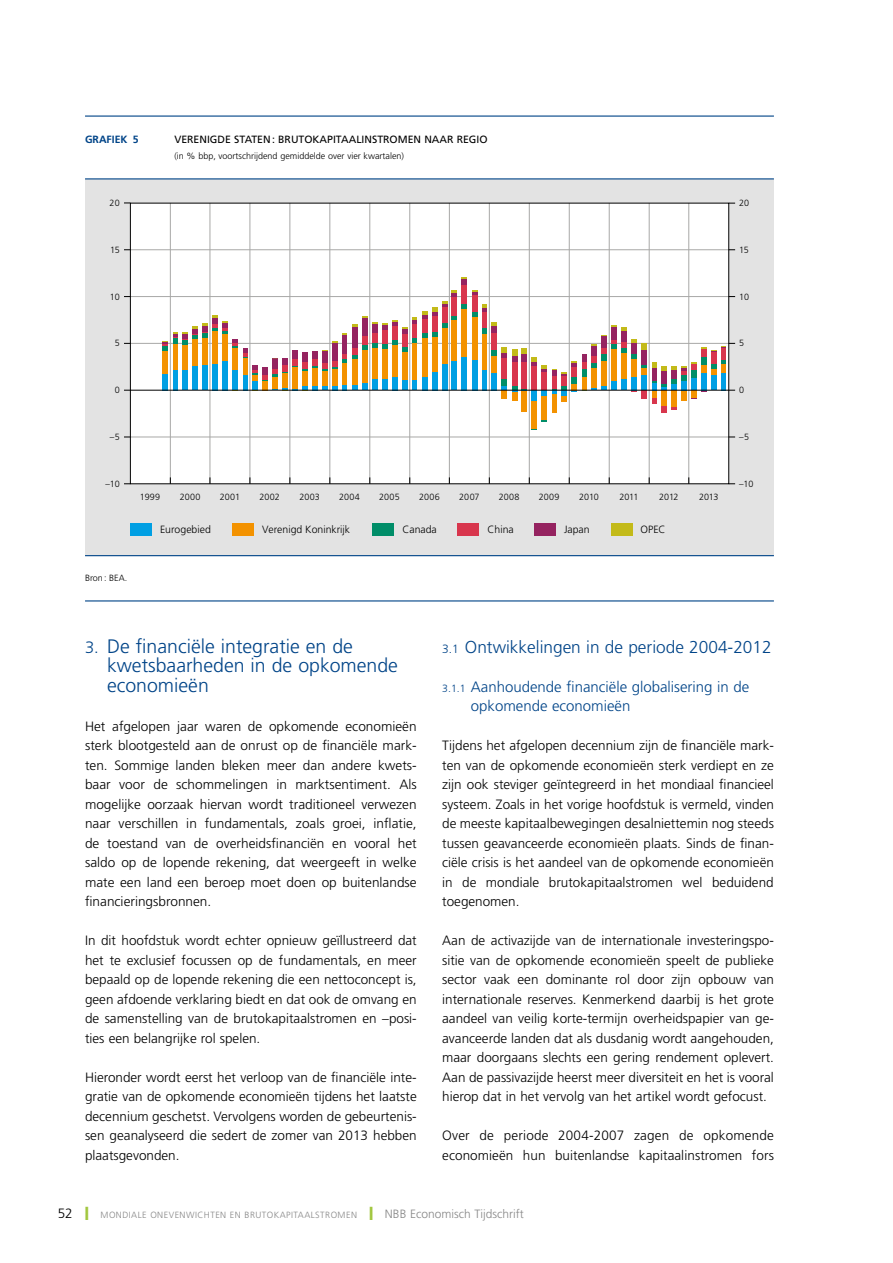
<style>
.page{position:relative;width:893px;height:1263px;background:#fff}
.page>*{position:absolute;margin:0;border:0;box-sizing:border-box;transform-origin:0 0}
.t1{font:300 19.5px/19.5px "Frutiger LT";color:#048}
.t2{font:300 17.25px "Frutiger LT";color:#048}
.t3{font:300 15px/19.5px "Frutiger LT";color:#048}
.t4{font:300 13.5px/19.5px "Frutiger LT";color:#000;text-align:justify}
.t5{font:300 12px "Frutiger LT";color:#878787}
.t6{font:300 10.5px "Frutiger LT";color:#000}
.t7{font:10.5px "Frutiger LT";color:#000}
.t8{font:700 10.5px "Frutiger LT";color:#048}
.t9{font:300 9px "Frutiger LT";color:#000}
.t10{font:300 9px "Frutiger LT";letter-spacing:.05em;color:#878787}
.s1{font-size:16.5px}
.s2{font-size:12px}
.s3{font-size:10.5px}
.s4{font-size:13.5px;color:#000}
.s5{color:#a2c740}
.s6{font-size:9px}
</style>
<div class="page">
<div style="left:85px;top:179px;width:689px;height:377px;background:#e3e3e3"></div>
<hr style="left:85px;top:116px;width:689px;height:1px;background:#048">
<hr style="left:85px;top:178px;width:689px;height:1px;background:#048">
<hr style="left:85px;top:555px;width:689px;height:1px;background:#048">
<hr style="left:85px;top:600px;width:689px;height:1px;background:#048">
<div style="left:130px;top:203px;width:599px;height:281px;background:#fff"></div>
<hr style="left:130px;top:437px;width:599px;height:1px;background:#a8a8a7">
<hr style="left:130px;top:343px;width:599px;height:1px;background:#a8a8a7">
<hr style="left:130px;top:296px;width:599px;height:1px;background:#a8a8a7">
<hr style="left:130px;top:249px;width:599px;height:1px;background:#a8a8a7">
<hr style="left:170px;top:203px;width:1px;height:281px;background:#a8a8a7">
<hr style="left:210px;top:203px;width:1px;height:281px;background:#a8a8a7">
<hr style="left:250px;top:203px;width:1px;height:281px;background:#a8a8a7">
<hr style="left:289px;top:203px;width:1px;height:281px;background:#a8a8a7">
<hr style="left:329px;top:203px;width:1px;height:281px;background:#a8a8a7">
<hr style="left:369px;top:203px;width:1px;height:281px;background:#a8a8a7">
<hr style="left:409px;top:203px;width:1px;height:281px;background:#a8a8a7">
<hr style="left:449px;top:203px;width:1px;height:281px;background:#a8a8a7">
<hr style="left:489px;top:203px;width:1px;height:281px;background:#a8a8a7">
<hr style="left:529px;top:203px;width:1px;height:281px;background:#a8a8a7">
<hr style="left:569px;top:203px;width:1px;height:281px;background:#a8a8a7">
<hr style="left:609px;top:203px;width:1px;height:281px;background:#a8a8a7">
<hr style="left:649px;top:203px;width:1px;height:281px;background:#a8a8a7">
<hr style="left:688px;top:203px;width:1px;height:281px;background:#a8a8a7">
<div style="left:163px;top:374px;width:5px;height:16px;background:#009fe3"></div>
<div style="left:163px;top:351px;width:5px;height:23px;background:#f39200"></div>
<div style="left:173px;top:370px;width:5px;height:20px;background:#009fe3"></div>
<div style="left:173px;top:344px;width:5px;height:26px;background:#f39200"></div>
<div style="left:183px;top:370px;width:5px;height:20px;background:#009fe3"></div>
<div style="left:183px;top:345px;width:5px;height:25px;background:#f39200"></div>
<div style="left:193px;top:366px;width:5px;height:24px;background:#009fe3"></div>
<div style="left:193px;top:339px;width:5px;height:27px;background:#f39200"></div>
<div style="left:203px;top:365px;width:5px;height:25px;background:#009fe3"></div>
<div style="left:203px;top:338px;width:5px;height:27px;background:#f39200"></div>
<div style="left:212px;top:364px;width:5px;height:26px;background:#009fe3"></div>
<div style="left:212px;top:331px;width:5px;height:33px;background:#f39200"></div>
<svg style="left:163px;top:315px;width:54px;height:36px"></svg>
<div style="left:522px;top:391px;width:5px;height:20px;background:#f39200"></div>
<div style="left:532px;top:401px;width:5px;height:27px;background:#f39200"></div>
<div style="left:542px;top:395px;width:5px;height:24px;background:#f39200"></div>
<div style="left:552px;top:394px;width:5px;height:18px;background:#f39200"></div>
<svg style="left:223px;top:277px;width:363px;height:125px"></svg>
<svg style="left:592px;top:325px;width:84px;height:87px"></svg>
<div style="left:682px;top:390px;width:5px;height:11px;background:#f39200"></div>
<div style="left:682px;top:381px;width:5px;height:9px;background:#009fe3"></div>
<div style="left:691px;top:378px;width:5px;height:12px;background:#009fe3"></div>
<svg style="left:682px;top:362px;width:14px;height:19px"></svg>
<svg style="left:691px;top:391px;width:15px;height:7px"></svg>
<div style="left:701px;top:373px;width:5px;height:17px;background:#009fe3"></div>
<div style="left:701px;top:365px;width:5px;height:8px;background:#f39200"></div>
<div style="left:701px;top:357px;width:5px;height:8px;background:#008d68"></div>
<div style="left:701px;top:349px;width:5px;height:8px;background:#d8364d"></div>
<div style="left:711px;top:375px;width:5px;height:15px;background:#009fe3"></div>
<div style="left:711px;top:352px;width:5px;height:12px;background:#d8364d"></div>
<div style="left:721px;top:372px;width:5px;height:18px;background:#009fe3"></div>
<svg style="left:711px;top:360px;width:15px;height:15px"></svg>
<div style="left:721px;top:348px;width:5px;height:12px;background:#d8364d"></div>
<svg style="left:701px;top:343px;width:34px;height:9px"></svg>
<hr style="left:130px;top:390px;width:599px;height:1px;background:#000">
<div style="left:534px;top:523px;width:22px;height:13px;background:#952360"></div>
<div style="left:130px;top:523px;width:22px;height:13px;background:#009fe3"></div>
<div style="left:232px;top:523px;width:22px;height:13px;background:#f39200"></div>
<div style="left:373px;top:523px;width:21px;height:13px;background:#008d68"></div>
<div style="left:458px;top:523px;width:21px;height:13px;background:#d8364d"></div>
<div style="left:611px;top:523px;width:21px;height:13px;background:#c3ba19"></div>
<p class="t8" style="left:85px;top:133px;width:55px">GRAFIEK 5</p>
<p class="t7" style="left:174px;top:133px;width:315px">VERENIGDE STATEN: BRUTOKAPITAALINSTROMEN NAAR REGIO</p>
<p class="t9" style="left:174px;top:151px;width:231px">(in % bbp, voortschrijdend gemiddelde over vier kwartalen)</p>
<p class="t9" style="left:110px;top:198px;width:12px">20</p>
<p class="t9" style="left:110px;top:245px;width:11px">15</p>
<p class="t9" style="left:110px;top:291px;width:11px">10</p>
<p class="t9" style="left:115px;top:338px;width:7px">5</p>
<p class="t9" style="left:115px;top:385px;width:7px">0</p>
<p class="t9" style="left:110px;top:431px;width:11px">–5</p>
<p class="t9" style="left:106px;top:478px;width:16px">–10</p>
<p class="t9" style="left:140px;top:492px;width:22px">1999</p>
<p class="t9" style="left:180px;top:492px;width:22px">2000</p>
<p class="t9" style="left:220px;top:492px;width:22px">2001</p>
<p class="t9" style="left:259px;top:492px;width:22px">2002</p>
<p class="t9" style="left:299px;top:492px;width:22px">2003</p>
<p class="t9" style="left:339px;top:492px;width:22px">2004</p>
<p class="t9" style="left:379px;top:492px;width:22px">2005</p>
<p class="t9" style="left:419px;top:492px;width:22px">2006</p>
<p class="t9" style="left:459px;top:492px;width:22px">2007</p>
<p class="t9" style="left:499px;top:492px;width:22px">2008</p>
<p class="t9" style="left:539px;top:492px;width:22px">2009</p>
<p class="t9" style="left:579px;top:492px;width:21px">2010</p>
<p class="t9" style="left:619px;top:492px;width:21px">2011</p>
<p class="t9" style="left:659px;top:492px;width:21px">2012</p>
<p class="t9" style="left:699px;top:492px;width:21px">2013</p>
<p class="t6" style="left:160px;top:524px;width:52px">Eurogebied</p>
<p class="t6" style="left:262px;top:524px;width:90px">Verenigd Koninkrijk</p>
<p class="t6" style="left:402px;top:524px;width:36px">Canada</p>
<p class="t6" style="left:487px;top:524px;width:28px">China</p>
<p class="t6" style="left:564px;top:524px;width:27px">Japan</p>
<p class="t6" style="left:641px;top:524px;width:27px">OPEC</p>
<p class="t9" style="left:85px;top:573px;width:44px">Bron: BEA.</p>
<p class="t9" style="left:739px;top:198px;width:12px">20</p>
<p class="t9" style="left:739px;top:245px;width:11px">15</p>
<p class="t9" style="left:739px;top:291px;width:11px">10</p>
<p class="t9" style="left:739px;top:338px;width:7px">5</p>
<p class="t9" style="left:739px;top:385px;width:7px">0</p>
<p class="t9" style="left:739px;top:431px;width:11px">–5</p>
<p class="t9" style="left:739px;top:478px;width:16px">–10</p>
<h1 class="t1" style="left:107px;top:636px;width:292px;text-indent:-22px"><span class="s1">3.</span> De financiële integratie en de kwetsbaarheden in de opkomende economieën</h1>
<p class="t4" style="left:85px;top:716px;width:333px">Het afgelopen jaar waren de opkomende economieën sterk blootgesteld aan de onrust op de financiële mark&shy;ten. Sommige landen bleken meer dan andere kwets&shy;baar voor de schommelingen in marktsentiment. Als mogelijke oorzaak hiervan wordt traditioneel verwezen naar verschillen in fundamentals, zoals groei, inflatie, de toestand van de overheidsfinanciën en vooral het saldo op de lopende rekening, dat weergeeft in welke mate een land een beroep moet doen op buitenlandse financieringsbronnen.</p>
<p class="t4" style="left:85px;top:931px;width:333px">In dit hoofdstuk wordt echter opnieuw geïllustreerd dat het te exclusief focussen op de fundamentals, en meer bepaald op de lopende rekening die een nettoconcept is, geen afdoende verklaring biedt en dat ook de omvang en de samenstelling van de brutokapitaalstromen en –posi&shy;ties een belangrijke rol spelen.</p>
<p class="t4" style="left:85px;top:1067px;width:333px">H ieronder wordt eerst het verloop van de financiële inte&shy;gratie van de opkomende economieën tijdens het laatste decennium geschetst. Vervolgens worden de gebeurtenis&shy;sen geanalyseerd die sedert de zomer van 2013 hebben plaatsgevonden.</p>
<p class="t2" style="left:442px;top:637px;width:331px"><span class="s2">3.1</span> Ontwikkelingen in de periode 2004-2012</p>
<p class="t3" style="left:471px;top:677px;width:280px;text-indent:-29px"><span class="s3">3.1.1</span> Aanhoudende financiële globalisering in de opkomende economieën</p>
<p class="t4" style="left:442px;top:736px;width:333px">Tijdens het afgelopen decennium zijn de financiële mark&shy;ten van de opkomende economieën sterk verdiept en ze zijn ook steviger geïntegreerd in het mondiaal financieel systeem. Zoals in het vorige hoofdstuk is vermeld, vinden de meeste kapitaalbewegingen desalniettemin nog steeds tussen geavanceerde economieën plaats. Sinds de finan&shy;ciële crisis is het aandeel van de opkomende economieën in de mondiale brutokapitaalstromen wel beduidend toegenomen.</p>
<p class="t4" style="left:442px;top:931px;width:333px">Aan de activazijde van de internationale investeringspo&shy;sitie van de opkomende economieën speelt de publieke sector vaak een dominante rol door zijn opbouw van internationale reserves. Kenmerkend daarbij is het grote aandeel van veilig korte-termijn overheidspapier van ge&shy;avanceerde landen dat als dusdanig wordt aangehouden, maar doorgaans slechts een gering rendement oplevert.<br>Aan de passivazijde heerst meer diversiteit en het is vooral hierop dat in het vervolg van het artikel wordt gefocust.</p>
<p class="t4" style="left:442px;top:1126px;width:333px">Over de periode 2004-2007 zagen de opkomende economieën hun buitenlandse kapitaalinstromen fors</p>
<p class="t10" style="left:58px;top:1210px;width:65px"><span class="s4">52</span> <span class="s5">❙</span> Mondiale</p>
<p class="t10" style="left:150px;top:1210px;width:14px">oneven</p>
<p class="t10" style="left:186px;top:1210px;width:31px">wichten</p>
<p class="t10" style="left:230px;top:1210px;width:67px">en brutokapitaalst</p>
<p class="t5" style="left:325px;top:1207px;width:200px"><span class="s6">romen</span> <span class="s5">❙</span> NBB Economisch Tijdschrift</p>
</div>
